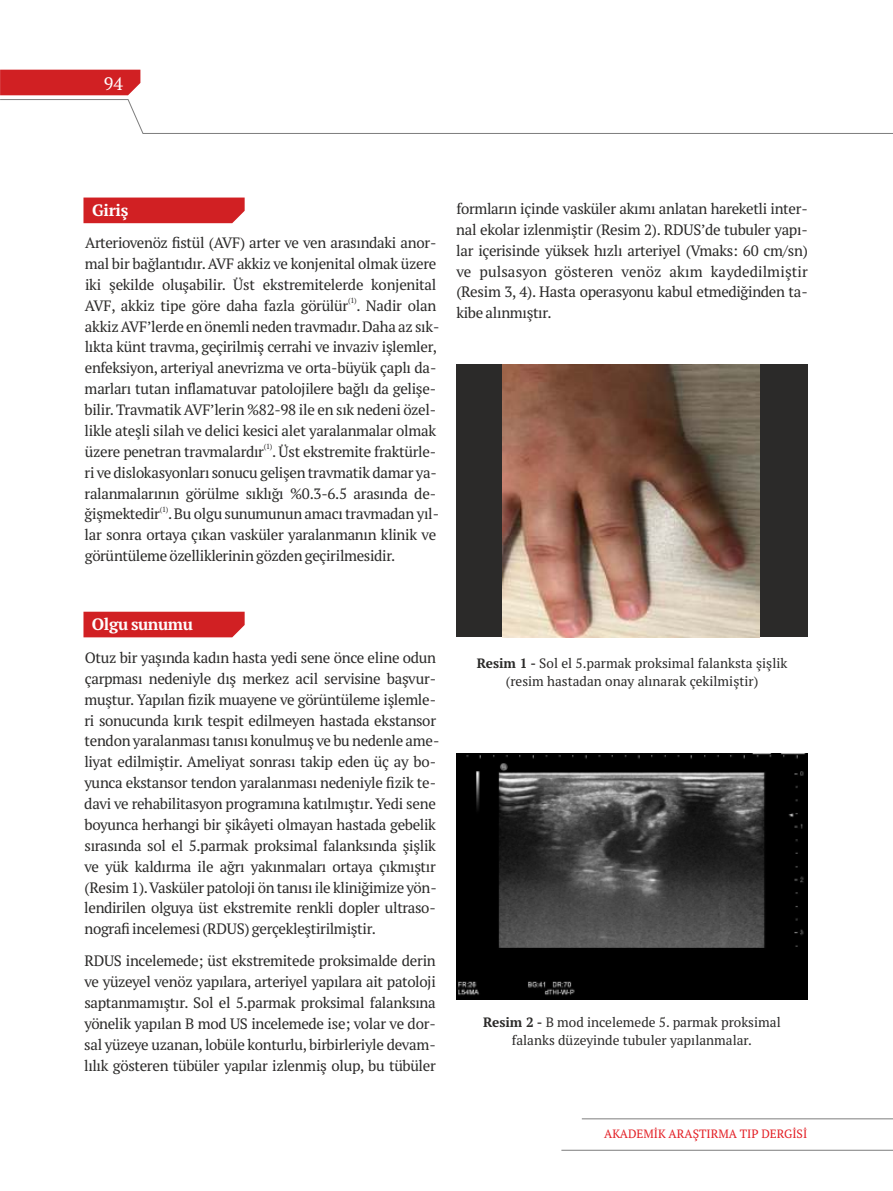
<style>
.page{position:relative;width:893px;height:1191px;background:#fff}
.page>*{position:absolute;margin:0;border:0;box-sizing:border-box;transform-origin:0 0}
.t1{font:18px "PT Serif";color:#fff}
.t2{font:700 16.5px "PT Serif";letter-spacing:-.02em;color:#fefefe}
.t3{font:15px/20.9px "PT Serif";letter-spacing:-.015em;color:#2b2a29;text-align:justify}
.t4{font:13.5px/17.9px "PT Serif";color:#2b2a29;text-align:center}
.t5{font:12px "PT Serif";color:#e31e24}
.t6{font:7.5px "PT Serif";color:#2b2a29}
.s1{font-weight:700}
</style>
<div class="page">
<div style="left:456px;top:364px;width:352px;height:273px;background:#2b2a29"></div>
<hr style="left:561px;top:1149px;width:332px;height:1px;background:#7d7d7d">
<hr style="left:582px;top:1118px;width:311px;height:1px;background:#7d7d7d">
<svg style="left:0;top:70px;width:893px;height:64px"></svg>
<img style="left:503px;top:364px;width:256px;height:273px">
<img style="left:456px;top:754px;width:352px;height:245px">
<div style="left:83px;top:611px;width:162px;height:26px;background:#d12023"></div>
<div style="left:83px;top:197px;width:162px;height:26px;background:#d12023"></div>
<p class="t1" style="left:104px;top:76px;width:21px">94</p>
<p class="t2" style="left:92px;top:203px;width:38px">Giriş</p>
<p class="t3" style="left:85px;top:233px;width:353px">Arteriovenöz fistül (AVF) arter ve ven arasındaki anor&shy;mal bir bağlantıdır.AVF akkiz ve konjenital olmak üzere iki şekilde oluşabilir. Üst ekstremitelerde konjenital</p>
<p class="t6" style="left:348px;top:297px;width:10px">(1)</p>
<p class="t3" style="left:85px;top:296px;width:357px;text-align:left">AVF, akkiz tipe göre daha fazla görülür . Nadir olan akkiz AVF’lerde en önemli neden travmadır.Daha az sık&shy;lıkta künt travma, geçirilmiş cerrahi ve invaziv işlemler, enfeksiyon, arteriyal anevrizma ve orta-büyük çaplı da&shy;marları tutan inflamatuvar patolojilere bağlı da gelişe&shy;bilir.Travmatik AVF’lerin %82-98 ile en sık nedeni özel&shy;likle ateşli silah ve delici kesici alet yaralanmalar olmak</p>
<p class="t6" style="left:264px;top:443px;width:10px">(1)</p>
<p class="t3" style="left:85px;top:442px;width:354px">üzere penetran travmalardır . Üst ekstremite fraktürle&shy;ri ve dislokasyonları sonucu gelişen travmatik damar ya&shy;ralanmalarının görülme sıklığı %0.3-6.5 arasında de-</p>
<p class="t6" style="left:160px;top:506px;width:10px">(1)</p>
<p class="t3" style="left:84px;top:505px;width:356px;text-align:left">ğişmektedir .Bu olgu sunumunun amacı travmadan yıl&shy;lar sonra ortaya çıkan vasküler yaralanmanın klinik ve görüntüleme özelliklerinin gözden geçirilmesidir.</p>
<p class="t3" style="left:456px;top:199px;width:353px">formların içinde vasküler akımı anlatan hareketli inter&shy;nal ekolar izlenmiştir (Resim 2). RDUS’de tubuler yapı&shy;lar içerisinde yüksek hızlı arteriyel (Vmaks: 60 cm/sn) ve pulsasyon gösteren venöz akım kaydedilmiştir (Resim 3, 4). Hasta operasyonu kabul etmediğinden ta&shy;kibe alınmıştır.</p>
<p class="t2" style="left:92px;top:617px;width:103px">Olgu sunumu</p>
<p class="t3" style="left:84px;top:648px;width:357px;text-align:left">Otuz bir yaşında kadın hasta yedi sene önce eline odun çarpması nedeniyle dış merkez acil servisine başvur&shy;muştur. Yapılan fizik muayene ve görüntüleme işlemle&shy;ri sonucunda kırık tespit edilmeyen hastada ekstansor tendon yaralanması tanısı konulmuş ve bu nedenle ame&shy;liyat edilmiştir. Ameliyat sonrası takip eden üç ay bo&shy;yunca ekstansor tendon yaralanması nedeniyle fizik te&shy;davi ve rehabilitasyon programına katılmıştır. Yedi sene boyunca herhangi bir şikâyeti olmayan hastada gebelik sırasında sol el 5.parmak proksimal falanksında şişlik ve yük kaldırma ile ağrı yakınmaları ortaya çıkmıştır (Resim 1).Vasküler patoloji ön tanısı ile kliniğimize yön&shy;lendirilen olguya üst ekstremite renkli dopler ultraso&shy;nografi incelemesi (RDUS) gerçekleştirilmiştir.</p>
<p class="t3" style="left:84px;top:951px;width:353px">RDUS incelemede; üst ekstremitede proksimalde derin ve yüzeyel venöz yapılara, arteriyel yapılara ait patoloji saptanmamıştır. Sol el 5.parmak proksimal falanksına yönelik yapılan B mod US incelemede ise; volar ve dor&shy;sal yüzeye uzanan, lobüle konturlu, birbirleriyle devam&shy;lılık gösteren tübüler yapılar izlenmiş olup, bu tübüler</p>
<p class="t4" style="left:477px;top:655px;width:312px"><span class="s1">Resim 1 -</span> Sol el 5.parmak proksimal falanksta şişlik (resim hastadan onay alınarak çekilmiştir)</p>
<p class="t4" style="left:483px;top:1014px;width:299px"><span class="s1">Resim 2 -</span> B mod incelemede 5. parmak proksimal falanks düzeyinde tubuler yapılanmalar.</p>
<p class="t5" style="left:604px;top:1128px;width:205px">AKADEMİK ARAŞTIRMA TIP DERGİSİ</p>
</div>
